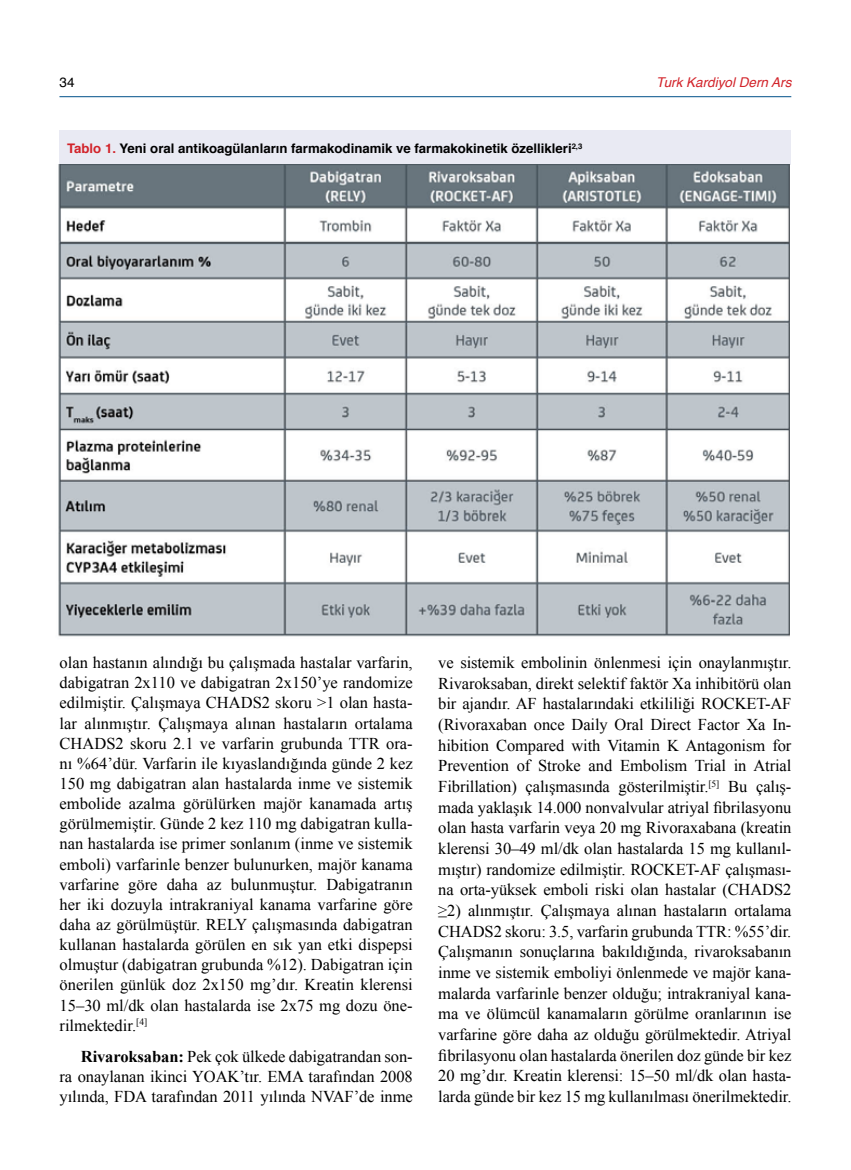
<style>
.page{position:relative;width:851px;height:1170px;background:#fff}
.page>*{position:absolute;margin:0;border:0;box-sizing:border-box;transform-origin:0 0}
.t1{font:16.5px/20.7px "Times New Roman";letter-spacing:-.005em;color:#000;text-align:justify}
.t2{font:italic 13.5px "Helvetica";color:#d2232a}
.t3{font:13.5px "Helvetica";color:#000}
.t4{font:700 13.2px "Helvetica";color:#000}
.s1{color:#d2232a}
.s2{font-weight:700}
</style>
<div class="page">
<div style="left:59px;top:131px;width:732px;height:34px;background:#e9eaf3"></div>
<hr style="left:59px;top:96px;width:732px;height:1px;background:#00508a">
<img style="left:58px;top:165px;width:731px;height:472px">
<p class="t3" style="left:60px;top:73px;width:17px">34</p>
<p class="t2" style="left:656px;top:71px;width:137px">Turk Kardiyol Dern Ars</p>
<p class="t4" style="left:67px;top:140px;width:516px"><span class="s1">Tablo 1.</span> Yeni oral antikoagülanların farmakodinamik ve farmakokinetik özellikleri<sup>2,3</sup></p>
<p class="t1" style="left:60px;top:652px;width:354px;line-height:20.1px">olan hastanın alındığı bu çalışmada hastalar varfarin, dabigatran 2x110 ve dabigatran 2x150’ye randomize edilmiştir. Çalışmaya CHADS2 skoru &gt;1 olan hasta&shy;lar alınmıştır. Çalışmaya alınan hastaların ortalama CHADS2 skoru 2.1 ve varfarin grubunda TTR ora&shy;nı %64’dür. Varfarin ile kıyaslandığında günde 2 kez 150 mg dabigatran alan hastalarda inme ve sistemik embolide azalma görülürken majör kanamada artış görülmemiştir. Günde 2 kez 110 mg dabigatran kulla&shy;nan hastalarda ise primer sonlanım (inme ve sistemik emboli) varfarinle benzer bulunurken, majör kanama varfarine göre daha az bulunmuştur. Dabigatranın her iki dozuyla intrakraniyal kanama varfarine göre daha az görülmüştür. RELY çalışmasında dabigatran kullanan hastalarda görülen en sık yan etki dispepsi olmuştur (dabigatran grubunda %12). Dabigatran için önerilen günlük doz 2x150 mg’dır. Kreatin klerensi 15–30 ml/dk olan hastalarda ise 2x75 mg dozu öne&shy;rilmektedir.<sup>[4]</sup></p>
<p class="t1" style="left:60px;top:1045px;width:354px;line-height:20.1px;text-indent:21px"><span class="s2">Rivaroksaban:</span> Pek çok ülkede dabigatrandan son&shy;ra onaylanan ikinci YOAK’tır. EMA tarafından 2008 yılında, FDA tarafından 2011 yılında NVAF’de inme</p>
<p class="t1" style="left:438px;top:652px;width:354px">ve sistemik embolinin önlenmesi için onaylanmıştır.<br>Rivaroksaban, direkt selektif faktör Xa inhibitörü olan bir ajandır. AF hastalarındaki etkililiği ROCKET-AF (Rivoraxaban once Daily Oral Direct Factor Xa In&shy;hibition Compared with Vitamin K Antagonism for Prevention of Stroke and Embolism Trial in Atrial Fibrillation) çalışmasında gösterilmiştir.<sup>[5]</sup> Bu çalış&shy;mada yaklaşık 14.000 nonvalvular atriyal fibrilasyonu olan hasta varfarin veya 20 mg Rivoraxabana (kreatin klerensi 30–49 ml/dk olan hastalarda 15 mg kullanıl&shy;mıştır) randomize edilmiştir. ROCKET-AF çalışması&shy;na orta-yüksek emboli riski olan hastalar (CHADS2 ≥2) alınmıştır. Çalışmaya alınan hastaların ortalama CHADS2 skoru: 3.5, varfarin grubunda TTR: %55’dir.<br>Çalışmanın sonuçlarına bakıldığında, rivaroksabanın inme ve sistemik emboliyi önlenmede ve majör kana&shy;malarda varfarinle benzer olduğu; intrakraniyal kana&shy;ma ve ölümcül kanamaların görülme oranlarının ise varfarine göre daha az olduğu görülmektedir. Atriyal fibrilasyonu olan hastalarda önerilen doz günde bir kez 20 mg’dır. Kreatin klerensi: 15–50 ml/dk olan hasta&shy;larda günde bir kez 15 mg kullanılması önerilmektedir.</p>
</div>
